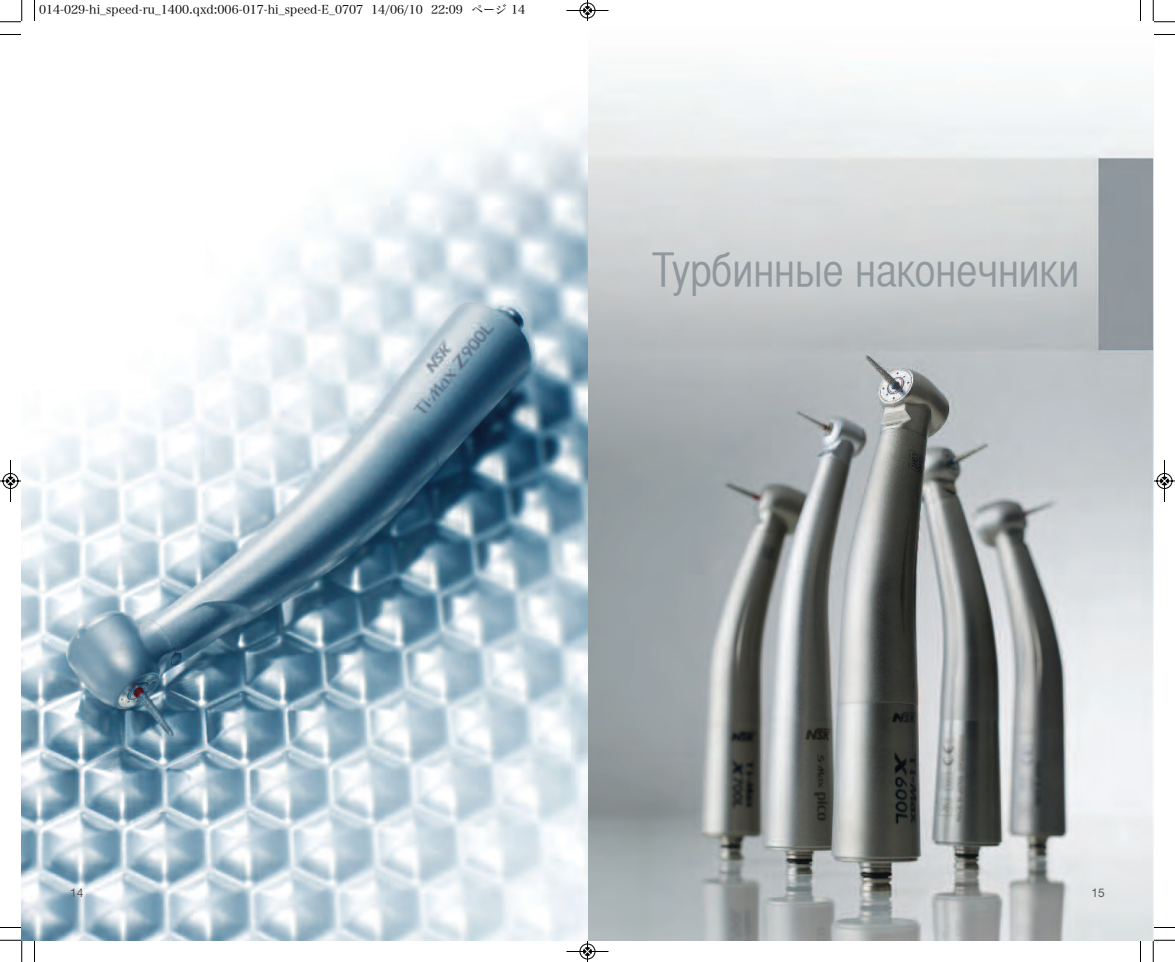
<style>
.page{position:relative;width:1175px;height:962px;background:#fff}
.page>*{position:absolute;margin:0;border:0;box-sizing:border-box;transform-origin:0 0}
.t1{font:45.75px "Helvetica CY Plain";color:#90979d}
.t2{font:12px "Hira Min Pro W3";color:#000}
.t3{font:12px "Helvetica Neue";color:#57585a}
</style>
<div class="page">
<img style="left:587px;top:71px;width:566px;height:869px">
<svg style="left:22px;top:124px;width:565px;height:816px"></svg>
<svg style="left:34px;top:0;width:1px;height:21px"></svg>
<svg style="left:0;top:34px;width:21px;height:1px"></svg>
<svg style="left:1140px;top:0;width:1px;height:21px"></svg>
<svg style="left:1154px;top:34px;width:21px;height:1px"></svg>
<svg style="left:34px;top:941px;width:1px;height:21px"></svg>
<svg style="left:0;top:927px;width:21px;height:1px"></svg>
<svg style="left:1140px;top:941px;width:1px;height:21px"></svg>
<svg style="left:1154px;top:927px;width:21px;height:1px"></svg>
<svg style="left:0;top:0;width:22px;height:22px"></svg>
<svg style="left:1152px;top:0;width:23px;height:22px"></svg>
<svg style="left:0;top:940px;width:22px;height:22px"></svg>
<svg style="left:1152px;top:940px;width:23px;height:22px"></svg>
<svg style="left:566px;top:0;width:43px;height:21px"></svg>
<svg style="left:566px;top:940px;width:43px;height:22px"></svg>
<svg style="left:0;top:460px;width:22px;height:43px"></svg>
<svg style="left:1153px;top:459px;width:22px;height:44px"></svg>
<p class="t2" style="left:39px;top:-1px;width:487px">014-029-hi_speed-ru_1400.qxd:006-017-hi_speed-E_0707 14/06/10 22:09 ページ 14</p>
<p class="t1" style="left:652px;top:253px;width:429px">Турбинные наконечники</p>
<p class="t3" style="left:70px;top:889px;width:15px">14</p>
<p class="t3" style="left:1091px;top:889px;width:15px">15</p>
</div>
